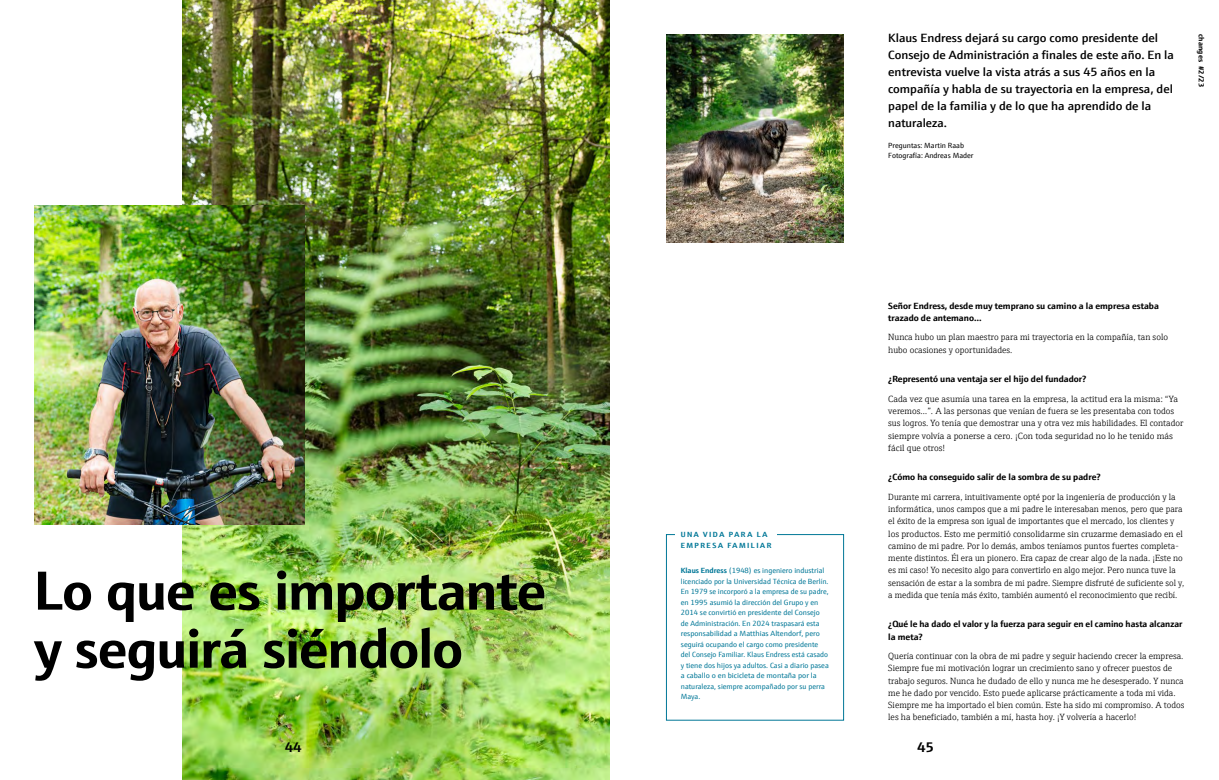
<style>
.page{position:relative;width:1219px;height:780px;background:#fff}
.page>*{position:absolute;margin:0;border:0;box-sizing:border-box;transform-origin:0 0}
.t1{font:700 55px/58px "E+H Sans";letter-spacing:-.02em;color:#000}
.t2{font:700 14px "E+H Sans";color:#000}
.t3{font:600 12px/17px "E+H Sans";color:#000}
.t4{font:300 9px/12.2px "E+H Serif";color:#000}
.t5{font:700 9px/12.2px "E+H Sans";color:#000}
.t6{font:7.5px/10.5px "E+H Sans";color:#007797}
.t7{font:7.5px/10.5px "E+H Sans";color:#000}
.t8{font:700 7.5px/10.5px "E+H Sans";letter-spacing:.2em;color:#007797}
.t9{font:700 7.5px "E+H Sans";letter-spacing:.01em;color:#000}
.s1{font-weight:700}
</style>
<div class="page">
<img style="left:182px;top:0;width:427px;height:780px">
<img style="left:666px;top:34px;width:178px;height:208px">
<img style="left:34px;top:206px;width:271px;height:318px">
<div style="left:666px;top:534px;width:178px;height:186px;border:1px solid #007797"></div>
<div style="left:675px;top:526px;width:102px;height:27px;background:#fff"></div>
<p class="t3" style="left:888px;top:29px;width:287px">Klaus Endress dejará su cargo como presidente del Consejo de Administración a finales de este año. En la entrevista vuelve la vista atrás a sus 45 años en la compañía y habla de su trayectoria en la empresa, del papel de la familia y de lo que ha aprendido de la naturaleza.</p>
<p class="t7" style="left:888px;top:139px;width:87px">Preguntas: Martin Raab<br>Fotografía: Andreas Mader</p>
<p class="t9" style="left:1207px;top:34px;width:54px;rotate:90deg">changes #2/23</p>
<h1 class="t1" style="left:34px;top:557px;width:513px">Lo que es importante y seguirá siéndolo</h1>
<p class="t8" style="left:681px;top:528px;width:92px">UNA VIDA PARA LA<br>EMPRESA FAMILIAR</p>
<p class="t6" style="left:681px;top:565px;width:150px"><span class="s1">Klaus Endress</span> (1948) es ingeniero industrial licenciado por la Universidad Técnica de Berlín.<br>En 1979 se incorporó a la empresa de su padre, en 1995 asumió la dirección del Grupo y en 2014 se convirtió en presidente del Consejo de Administración. En 2024 traspasará esta responsabilidad a Matthias Altendorf, pero seguirá ocupando el cargo como presidente del Consejo Familiar. Klaus Endress está casado y tiene dos hijos ya adultos. Casi a diario pasea a caballo o en bicicleta de montaña por la naturaleza, siempre acompañado por su perra Maya.</p>
<p class="t5" style="left:888px;top:299px;width:272px">Señor Endress, desde muy temprano su camino a la empresa estaba trazado de antemano…</p>
<p class="t4" style="left:888px;top:330px;width:281px">Nunca hubo un plan maestro para mi trayectoria en la compañía, tan solo hubo ocasiones y oportunidades.</p>
<p class="t5" style="left:888px;top:372px;width:200px">¿Representó una ventaja ser el hijo del fundador?</p>
<p class="t4" style="left:888px;top:392px;width:297px">Cada vez que asumía una tarea en la empresa, la actitud era la misma: “Ya veremos…”. A las personas que venían de fuera se les presentaba con todos sus logros. Yo tenía que demostrar una y otra vez mis habilidades. El contador siempre volvía a ponerse a cero. ¡Con toda seguridad no lo he tenido más fácil que otros!</p>
<p class="t5" style="left:888px;top:470px;width:214px">¿Cómo ha conseguido salir de la sombra de su padre?</p>
<p class="t4" style="left:888px;top:490px;width:298px">Durante mi carrera, intuitivamente opté por la ingeniería de producción y la informática, unos campos que a mi padre le interesaban menos, pero que para el éxito de la empresa son igual de importantes que el mercado, los clientes y los productos. Esto me permitió consolidarme sin cruzarme demasiado en el camino de mi padre. Por lo demás, ambos teníamos puntos fuertes completa&shy;mente distintos. Él era un pionero. Era capaz de crear algo de la nada. ¡Este no es mi caso! Yo necesito algo para convertirlo en algo mejor. Pero nunca tuve la sensación de estar a la sombra de mi padre. Siempre disfruté de suficiente sol y, a medida que tenía más éxito, también aumentó el reconocimiento que recibí.</p>
<p class="t5" style="left:888px;top:617px;width:296px">¿Qué le ha dado el valor y la fuerza para seguir en el camino hasta alcanzar la meta?</p>
<p class="t4" style="left:888px;top:649px;width:298px">Quería continuar con la obra de mi padre y seguir haciendo crecer la empresa.<br>Siempre fue mi motivación lograr un crecimiento sano y ofrecer puestos de trabajo seguros. Nunca he dudado de ello y nunca me he desesperado. Y nunca me he dado por vencido. Esto puede aplicarse prácticamente a toda mi vida.<br>Siempre me ha importado el bien común. Este ha sido mi compromiso. A todos les ha beneficiado, también a mí, hasta hoy. ¡Y volvería a hacerlo!</p>
<h2 class="t2" style="left:285px;top:735px;width:18px">44</h2>
<h2 class="t2" style="left:917px;top:735px;width:18px">45</h2>
</div>
